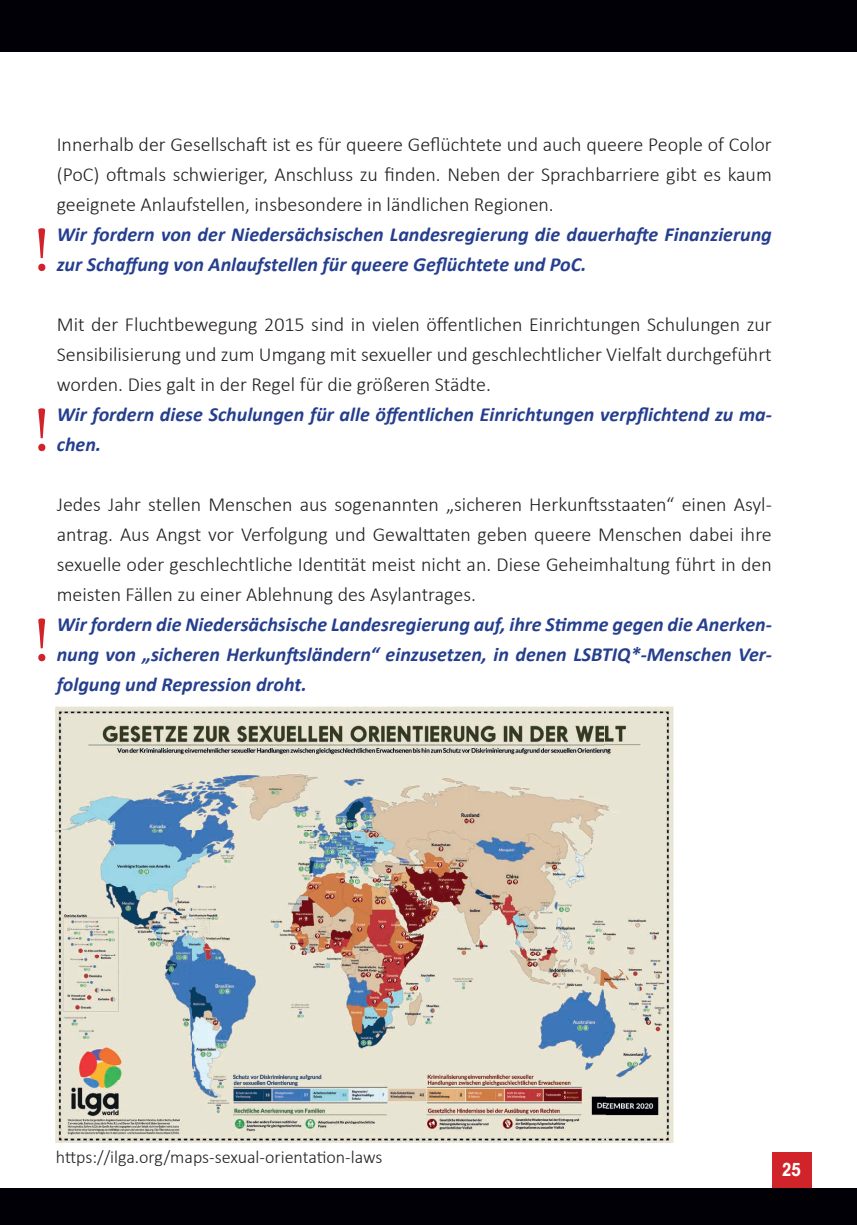
<style>
.page{position:relative;width:857px;height:1225px;background:#fff}
.page>*{position:absolute;margin:0;border:0;box-sizing:border-box;transform-origin:0 0}
.t1{font:300 20px/30px "Calibri";color:#231f20;text-align:justify}
.t2{font:italic 700 20px/30px "Calibri";color:#253f8e}
.t3{font:20px "Helvetica Medium Condensed Plain";color:#fff}
.t4{font:300 18px "Calibri";color:#231f20}
</style>
<div class="page">
<img style="left:56px;top:706px;width:617px;height:436px">
<div style="left:0;top:0;width:856px;height:51px;background:#000006"></div>
<div style="left:771px;top:1152px;width:40px;height:46px;background:#d1232a"></div>
<svg style="left:38px;top:228px;width:7px;height:43px"></svg>
<svg style="left:38px;top:408px;width:7px;height:43px"></svg>
<svg style="left:38px;top:618px;width:7px;height:43px"></svg>
<div style="left:0;top:1188px;width:856px;height:37px;background:#000006"></div>
<p class="t1" style="left:57px;top:129px;width:716px">Innerhalb der Gesellschaft ist es für queere Geflüchtete und auch queere People of Color (PoC) oftmals schwieriger, Anschluss zu finden. Neben der Sprachbarriere gibt es kaum geeignete Anlaufstellen, insbesondere in ländlichen Regionen.</p>
<p class="t2" style="left:57px;top:219px;width:716px">Wir fordern von der Niedersächsischen Landesregierung die dauerhafte Finanzierung zur Schaffung von Anlaufstellen für queere Geflüchtete und PoC.</p>
<p class="t1" style="left:57px;top:309px;width:716px">Mit der Fluchtbewegung 2015 sind in vielen öffentlichen Einrichtungen Schulungen zur Sensibilisierung und zum Umgang mit sexueller und geschlechtlicher Vielfalt durchgeführt worden. Dies galt in der Regel für die größeren Städte.</p>
<p class="t2" style="left:57px;top:399px;width:716px">Wir fordern diese Schulungen für alle öffentlichen Einrichtungen verpflichtend zu ma&shy;chen.</p>
<p class="t1" style="left:57px;top:489px;width:716px">Jedes Jahr stellen Menschen aus sogenannten „sicheren Herkunftsstaaten“ einen Asyl&shy;antrag. Aus Angst vor Verfolgung und Gewalttaten geben queere Menschen dabei ihre sexuelle oder geschlechtliche Identität meist nicht an. Diese Geheimhaltung führt in den meisten Fällen zu einer Ablehnung des Asylantrages.</p>
<p class="t2" style="left:57px;top:609px;width:716px;text-align:justify">Wir fordern die Niedersächsische Landesregierung auf, ihre Stimme gegen die Anerken&shy;nung von „sicheren Herkunftsländern“ einzusetzen, in denen LSBTIQ*-Menschen Ver&shy;folgung und Repression droht.</p>
<p class="t4" style="left:56px;top:1146px;width:328px">https://ilga.org/maps-sexual-orientation-laws</p>
<p class="t3" style="left:782px;top:1158px;width:20px">25</p>
</div>
